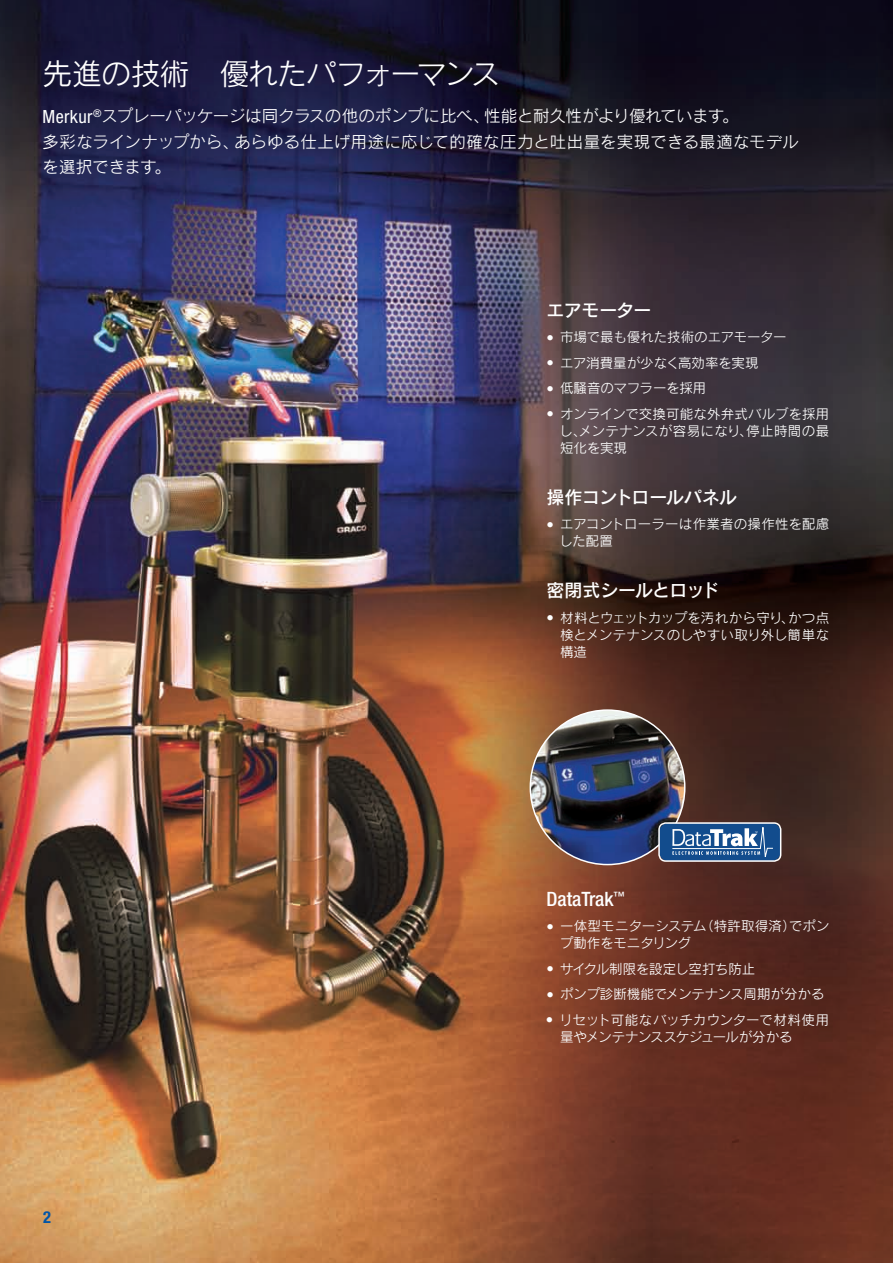
<style>
.page{position:relative;width:893px;height:1263px;background:#fff}
.page>*{position:absolute;margin:0;border:0;box-sizing:border-box;transform-origin:0 0}
.t1{font:30px "Rodin Pro M";letter-spacing:-.045em;color:#fff}
.t2{font:500 condensed 19.8px "Helvetica Neue LT Std";color:#fff}
.t3{font:18px "Rodin Pro DB";letter-spacing:-.035em;color:#fff}
.t4{font:16.5px/25.5px "Rodin Pro M";letter-spacing:-.01em;color:#fff}
.t5{font:700 condensed 16.5px "Helvetica Neue LT Std";color:#0155a7}
.t6{font:13.5px/17px "Rodin Pro M";color:#fff}
.t7{font:13.5px "Rodin Pro M";letter-spacing:-.02em;color:#fff}
.s1{font-family:"Helvetica Neue LT Std";font-stretch:condensed;font-size:18.15px}
.s2{font-family:"Helvetica Neue LT Std";font-stretch:condensed;font-size:14.85px}
</style>
<div class="page">
<img style="left:0;top:0;width:893px;height:1263px">
<img style="left:530px;top:710px;width:155px;height:154px;border-radius:77px">
<svg style="left:659px;top:823px;width:122px;height:38px;background:#4874a6"></svg>
<div style="left:658px;top:822px;width:123px;height:40px;border:2px solid #fff;border-radius:7px"></div>
<h1 class="t1" style="left:43px;top:54px;width:460px">先進の技術　優れたパフォーマンス</h1>
<p class="t4" style="left:43px;top:103px;width:757px"><span class="s1">Merkur</span><sup>®</sup>スプレーパッケージは同クラスの他のポンプに比べ、性能と耐久性がより優れています。<br>多彩なラインナップから、あらゆる仕上げ用途に応じて的確な圧力と吐出量を実現できる最適なモデルを選択できます。</p>
<h3 class="t3" style="left:547px;top:298px;width:106px">エアモーター</h3>
<p class="t6" style="left:547px;top:328px;width:241px"><span class="s2">•</span> 市場で最も優れた技術のエアモーター</p>
<p class="t6" style="left:547px;top:354px;width:213px"><span class="s2">•</span> エア消費量が少なく高効率を実現</p>
<p class="t6" style="left:547px;top:379px;width:161px"><span class="s2">•</span> 低騒音のマフラーを採用</p>
<p class="t6" style="left:559px;top:405px;width:271px;text-align:justify;text-indent:-13px"><span class="s2">•</span> オンラインで交換可能な外弁式バルブを採用し、メンテナンスが容易になり、停止時間の最短化を実現</p>
<h3 class="t3" style="left:547px;top:485px;width:192px">操作コントロールパネル</h3>
<p class="t6" style="left:559px;top:515px;width:271px;text-indent:-13px"><span class="s2">•</span> エアコントローラーは作業者の操作性を配慮した配置</p>
<h3 class="t3" style="left:547px;top:579px;width:174px">密閉式シールとロッド</h3>
<p class="t6" style="left:560px;top:609px;width:271px;text-align:justify;text-indent:-14px"><span class="s2">•</span> 材料とウェットカップを汚れから守り、かつ点検とメンテナンスのしやすい取り外し簡単な構造</p>
<p class="t5" style="left:43px;top:1207px;width:9px">2</p>
<h2 class="t2" style="left:547px;top:887px;width:80px">DataTrak<sup>™</sup></h2>
<p class="t6" style="left:560px;top:917px;width:271px;text-indent:-13px"><span class="s2">•</span> 一体型モニターシステム（特許取得済）でポンプ動作をモニタリング</p>
<p class="t7" style="left:547px;top:960px;width:210px"><span class="s2">•</span> サイクル制限を設定し空打ち防止</p>
<p class="t6" style="left:547px;top:985px;width:279px"><span class="s2">•</span> ポンプ診断機能でメンテナンス周期が分かる</p>
<p class="t6" style="left:560px;top:1011px;width:271px;text-indent:-14px"><span class="s2">•</span> リセット可能なバッチカウンターで材料使用量やメンテナンススケジュールが分かる</p>
</div>
